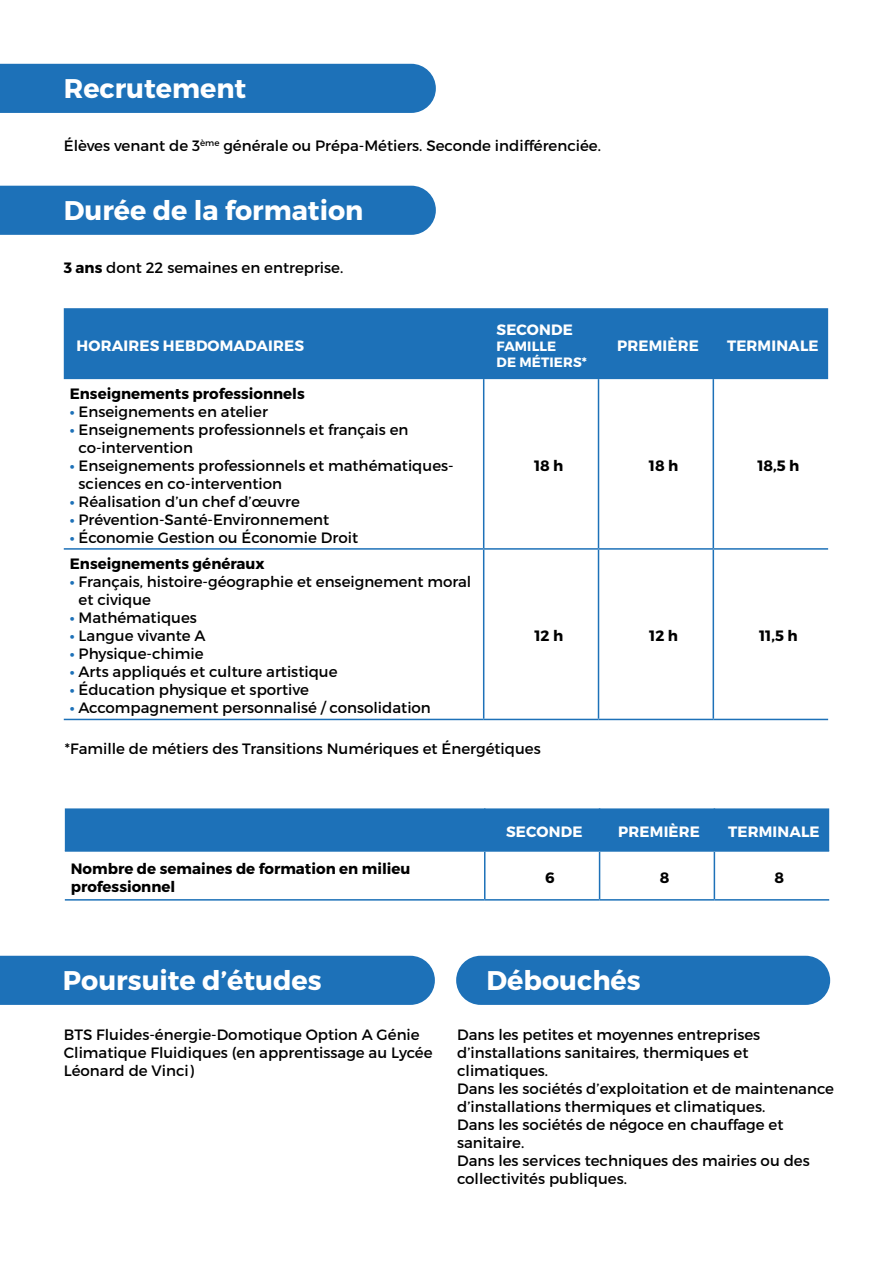
<style>
.page{position:relative;width:893px;height:1263px;background:#fff}
.page>*{position:absolute;margin:0;border:0;box-sizing:border-box;transform-origin:0 0}
.t1{font:700 27px "Montserrat";color:#fff}
.t2{font:15px/18px "Montserrat";color:#000}
.t3{font:700 15px/18px "Montserrat";color:#000}
.t4{font:700 15px "Montserrat";letter-spacing:.01em;color:#fff}
.t5{font:700 13.5px/16.2px "Montserrat";letter-spacing:.01em;color:#fff}
.s1{font-weight:700}
.s2{font-weight:700;color:#1d71b8}
</style>
<div class="page">
<div style="left:0;top:186px;width:436px;height:49px;background:#1d71b8"></div>
<div style="left:0;top:956px;width:435px;height:49px;background:#1d71b8"></div>
<div style="left:456px;top:956px;width:374px;height:49px;background:#1d71b8;border-radius:25px"></div>
<div style="left:65px;top:808px;width:764px;height:42px;background:#1d71b8"></div>
<hr style="left:484px;top:808px;width:1px;height:42px;background:#1d71b8">
<hr style="left:599px;top:808px;width:1px;height:42px;background:#1d71b8">
<hr style="left:714px;top:808px;width:1px;height:42px;background:#1d71b8">
<hr style="left:65px;top:850px;width:420px;height:2px;background:#1d71b8">
<hr style="left:485px;top:850px;width:115px;height:2px;background:#1d71b8">
<hr style="left:484px;top:852px;width:1px;height:47px;background:#1d71b8">
<hr style="left:600px;top:850px;width:114px;height:2px;background:#1d71b8">
<hr style="left:599px;top:852px;width:1px;height:47px;background:#1d71b8">
<hr style="left:714px;top:850px;width:115px;height:2px;background:#1d71b8">
<hr style="left:714px;top:852px;width:1px;height:47px;background:#1d71b8">
<hr style="left:65px;top:899px;width:420px;height:1px;background:#1d71b8">
<hr style="left:485px;top:899px;width:115px;height:1px;background:#1d71b8">
<hr style="left:600px;top:899px;width:114px;height:1px;background:#1d71b8">
<hr style="left:714px;top:899px;width:115px;height:1px;background:#1d71b8">
<div style="left:0;top:64px;width:436px;height:49px;background:#1d71b8"></div>
<div style="left:64px;top:308px;width:764px;height:71px;background:#1d71b8"></div>
<hr style="left:64px;top:548px;width:420px;height:2px;background:#1d71b8">
<hr style="left:484px;top:548px;width:114px;height:2px;background:#1d71b8">
<hr style="left:598px;top:548px;width:115px;height:2px;background:#1d71b8">
<hr style="left:713px;top:548px;width:115px;height:2px;background:#1d71b8">
<hr style="left:64px;top:719px;width:420px;height:1px;background:#1d71b8">
<hr style="left:484px;top:719px;width:114px;height:1px;background:#1d71b8">
<hr style="left:598px;top:719px;width:115px;height:1px;background:#1d71b8">
<hr style="left:713px;top:719px;width:115px;height:1px;background:#1d71b8">
<hr style="left:483px;top:379px;width:1px;height:169px;background:#1d71b8">
<hr style="left:598px;top:379px;width:1px;height:169px;background:#1d71b8">
<hr style="left:713px;top:379px;width:1px;height:169px;background:#1d71b8">
<hr style="left:483px;top:550px;width:1px;height:169px;background:#1d71b8">
<hr style="left:598px;top:550px;width:1px;height:169px;background:#1d71b8">
<hr style="left:713px;top:550px;width:1px;height:169px;background:#1d71b8">
<h1 class="t1" style="left:64px;top:71px;width:184px">Recrutement</h1>
<p class="t2" style="left:64px;top:136px;width:539px">Élèves venant de 3<sup>ème</sup> générale ou Prépa-Métiers. Seconde indifférenciée.</p>
<h1 class="t1" style="left:64px;top:193px;width:301px">Durée de la formation</h1>
<p class="t2" style="left:64px;top:258px;width:281px"><span class="s1">3 ans</span> dont 22 semaines en entreprise.</p>
<p class="t4" style="left:77px;top:336px;width:229px">HORAIRES HEBDOMADAIRES</p>
<p class="t3" style="left:70px;top:385px;width:236px">Enseignements professionnels</p>
<p class="t2" style="left:70px;top:402px;width:200px"><span class="s2">•</span> Enseignements en atelier</p>
<p class="t2" style="left:79px;top:420px;width:331px;text-indent:-9px"><span class="s2">•</span> Enseignements professionnels et français en co-intervention</p>
<p class="t2" style="left:79px;top:456px;width:377px;text-indent:-9px"><span class="s2">•</span> Enseignements professionnels et mathématiques&shy;sciences en co-intervention</p>
<p class="t2" style="left:70px;top:492px;width:232px"><span class="s2">•</span> Réalisation d’un chef d’œuvre</p>
<p class="t2" style="left:70px;top:510px;width:261px"><span class="s2">•</span> Prévention-Santé-Environnement</p>
<p class="t2" style="left:70px;top:528px;width:290px"><span class="s2">•</span> Économie Gestion ou Économie Droit</p>
<p class="t3" style="left:70px;top:555px;width:196px">Enseignements généraux</p>
<p class="t2" style="left:79px;top:573px;width:394px;text-indent:-9px"><span class="s2">•</span> Français, histoire-géographie et enseignement moral et civique</p>
<p class="t2" style="left:70px;top:609px;width:129px"><span class="s2">•</span> Mathématiques</p>
<p class="t2" style="left:70px;top:627px;width:137px"><span class="s2">•</span> Langue vivante A</p>
<p class="t2" style="left:70px;top:645px;width:135px"><span class="s2">•</span> Physique-chimie</p>
<p class="t2" style="left:70px;top:663px;width:269px"><span class="s2">•</span> Arts appliqués et culture artistique</p>
<p class="t2" style="left:70px;top:681px;width:241px"><span class="s2">•</span> Éducation physique et sportive</p>
<p class="t2" style="left:70px;top:699px;width:363px"><span class="s2">•</span> Accompagnement personnalisé / consolidation</p>
<p class="t4" style="left:496px;top:320px;width:78px">SECONDE</p>
<p class="t5" style="left:496px;top:338px;width:92px">FAMILLE<br>DE MÉTIERS*</p>
<p class="t4" style="left:617px;top:336px;width:83px">PREMIÈRE</p>
<p class="t4" style="left:727px;top:336px;width:93px">TERMINALE</p>
<p class="t3" style="left:534px;top:457px;width:31px">18 h</p>
<p class="t3" style="left:649px;top:457px;width:31px">18 h</p>
<p class="t3" style="left:757px;top:457px;width:43px">18,5 h</p>
<p class="t3" style="left:534px;top:627px;width:30px">12 h</p>
<p class="t3" style="left:649px;top:627px;width:30px">12 h</p>
<p class="t3" style="left:759px;top:627px;width:40px">11,5 h</p>
<p class="t2" style="left:65px;top:740px;width:477px">*Famille de métiers des Transitions Numériques et Énergétiques</p>
<p class="t4" style="left:506px;top:822px;width:78px">SECONDE</p>
<p class="t4" style="left:618px;top:822px;width:83px">PREMIÈRE</p>
<p class="t4" style="left:728px;top:822px;width:93px">TERMINALE</p>
<p class="t3" style="left:71px;top:859px;width:341px">Nombre de semaines de formation en milieu professionnel</p>
<p class="t3" style="left:545px;top:868px;width:11px">6</p>
<p class="t3" style="left:660px;top:868px;width:11px">8</p>
<p class="t3" style="left:775px;top:868px;width:11px">8</p>
<h1 class="t1" style="left:63px;top:963px;width:260px">Poursuite d’études</h1>
<h1 class="t1" style="left:487px;top:963px;width:156px">Débouchés</h1>
<p class="t2" style="left:64px;top:1025px;width:370px">BTS Fluides-énergie-Domotique Option A Génie<br>Climatique Fluidiques (en apprentissage au Lycée<br>Léonard de Vinci)</p>
<p class="t2" style="left:457px;top:1025px;width:378px">Dans les petites et moyennes entreprises d’installations sanitaires, thermiques et climatiques.<br>Dans les sociétés d’exploitation et de maintenance d’installations thermiques et climatiques.<br>Dans les sociétés de négoce en chauffage et sanitaire.<br>Dans les services techniques des mairies ou des collectivités publiques.</p>
</div>
